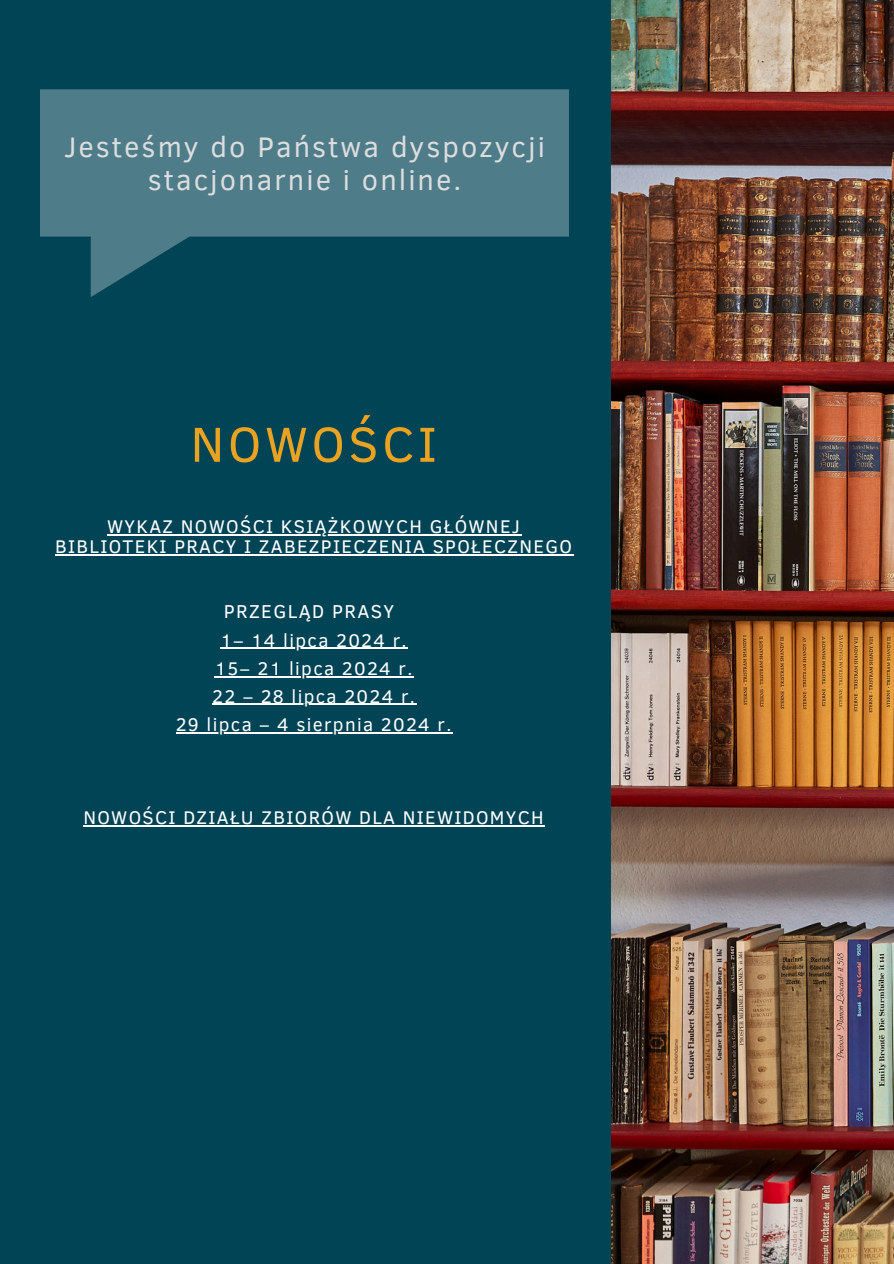
<style>
.page{position:relative;width:894px;height:1264px;background:#fff}
.page>*{position:absolute;margin:0;border:0;box-sizing:border-box;transform-origin:0 0}
.t1{font:50.25px "Clear Sans";letter-spacing:.07em;color:#eaa221}
.t2{font:28.95px/32.7px "Clear Sans";letter-spacing:.07em;color:#dcddde;text-align:center}
.t3{font:19.05px "Clear Sans";letter-spacing:.07em;color:#fff}
.t4{font:18.75px/20.2px "Clear Sans";letter-spacing:.07em;color:#fff;text-align:center}
</style>
<div class="page">
<div style="left:0;top:0;width:611px;height:1263px;background:#045"></div>
<img style="left:611px;top:0;width:282px;height:1263px">
<svg style="left:40px;top:89px;width:528px;height:208px;background:#396d7a"></svg>
<hr style="left:107px;top:534px;width:414px;height:1px;background:#fff">
<hr style="left:55px;top:554px;width:518px;height:1px;background:#fff">
<hr style="left:220px;top:647px;width:188px;height:1px;background:#fff">
<hr style="left:215px;top:676px;width:198px;height:1px;background:#fff">
<hr style="left:212px;top:703px;width:204px;height:2px;background:#fff">
<hr style="left:83px;top:825px;width:462px;height:1px;background:#fff">
<hr style="left:176px;top:732px;width:276px;height:1px;background:#fff">
<h1 class="t2" style="left:64px;top:129px;width:482px">Jesteśmy do Państwa dyspozycji stacjonarnie i online.</h1>
<h3 class="t1" style="left:190px;top:407px;width:248px">NOWOŚCI</h3>
<h3 class="t4" style="left:55px;top:515px;width:518px">WYKAZ NOWOŚCI KSIĄŻKOWYCH GŁÓWNEJ<br>BIBLIOTEKI PRACY I ZABEZPIECZENIA SPOŁECZNEGO</h3>
<p class="t3" style="left:224px;top:597px;width:172px">PRZEGLĄD PRASY</p>
<p class="t4" style="left:220px;top:629px;width:188px">1– 14 lipca 2024 r.</p>
<p class="t4" style="left:215px;top:657px;width:199px">15– 21 lipca 2024 r.</p>
<p class="t4" style="left:212px;top:685px;width:204px">22 – 28 lipca 2024 r.</p>
<p class="t4" style="left:176px;top:713px;width:277px">29 lipca – 4 sierpnia 2024 r.</p>
<h3 class="t4" style="left:83px;top:806px;width:461px">NOWOŚCI DZIAŁU ZBIORÓW DLA NIEWIDOMYCH</h3>
</div>
